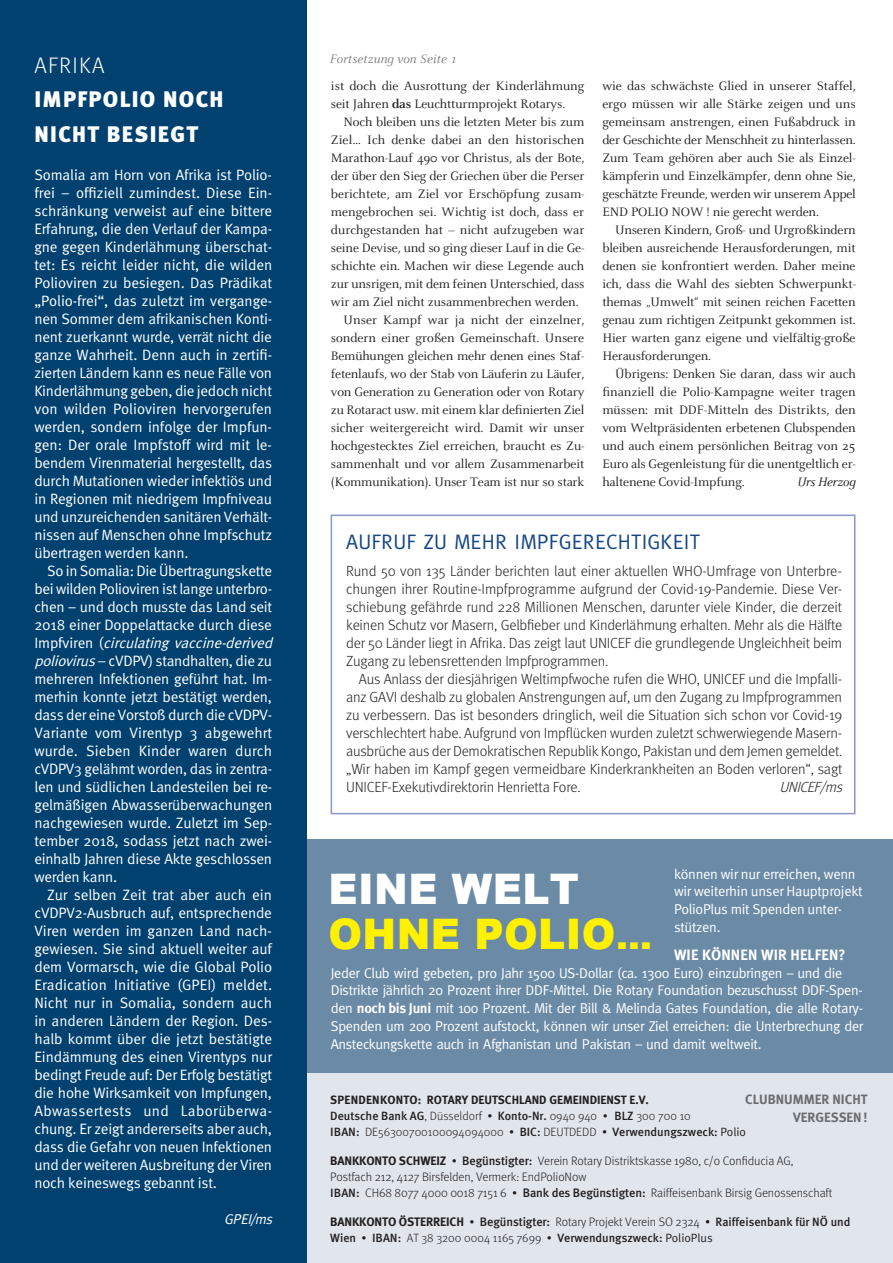
<style>
.page{position:relative;width:893px;height:1263px;background:#fff}
.page>*{position:absolute;margin:0;border:0;box-sizing:border-box;transform-origin:0 0}
.t1{font:900 42.15px/45px "Arial";letter-spacing:.01em;color:#fff101;scale:.96 1}
.t2{font:900 22.5px/34.5px "Meta";letter-spacing:.06em;color:#fff}
.t3{font:300 22.5px "Meta";letter-spacing:.06em;color:#fff}
.t4{font:21px "Meta";letter-spacing:.01em;color:#164686}
.t5{font:15px/18px "Meta Normal";letter-spacing:-.015em;color:#fff;text-align:justify}
.t6{font:700 15px "Meta";letter-spacing:.01em;color:#fff}
.t7{font:300 14.7px/18px "Meta";letter-spacing:-.015em;color:#231f20;text-align:justify}
.t8{font:italic 300 14.7px "Meta";color:#231f20}
.t9{font:14.25px/17.7px "Meta";letter-spacing:-.025em;color:#fff}
.t10{font:14.25px/17.7px "Meta Normal";letter-spacing:-.02em;color:#fff}
.t11{font:italic 14.25px "Meta";color:#fff}
.t12{font:13.5px/18px "Celeste";letter-spacing:-.01em;color:#231f20;text-align:justify}
.t13{font:700 13.5px/18px "Meta";color:#6c6d70;text-align:right}
.t14{font:italic 13.5px "Celeste";color:#808285}
.t15{font:italic 13.5px "Celeste";letter-spacing:-.02em;color:#231f20}
.t16{font:300 12.3px/15.8px "Meta";letter-spacing:-.01em;color:#231f20}
.t17{font:300 12px/16px "Meta";color:#231f20}
.s1{font-style:italic}
.s2{font-weight:700}
.s3{color:#fff}
.s4{font-size:32.7px}
.s5{font-weight:500}
.s6{font-family:"Meta Medium Caps";font-weight:400}
.s7{font-family:"Meta Normal";font-weight:400}
.s8{font-size:12px}
.s9{font-family:"Meta Medium Caps";font-weight:400;font-size:12px}
.s10{font-weight:500;font-size:12px}
</style>
<div class="page">
<div style="left:289px;top:840px;width:604px;height:234px;background:#6a8aa6"></div>
<div style="left:331px;top:514px;width:524px;height:300px;border:2px solid #8a97c9"></div>
<div style="left:304px;top:1074px;width:589px;height:189px;background:#e0e6ec"></div>
<div style="left:0;top:0;width:307px;height:1263px;background:#004170"></div>
<h2 class="t3" style="left:34px;top:52px;width:71px">AFRIKA</h2>
<h2 class="t2" style="left:34px;top:82px;width:191px">IMPFPOLIO NOCH<br>NICHT BESIEGT</h2>
<p class="t5" style="left:34px;top:166px;width:239px">Somalia am Horn von Afrika ist Polio&shy;frei – offiziell zumindest. Diese Ein&shy;schränkung verweist auf eine bittere Erfahrung, die den Verlauf der Kampa&shy;gne gegen Kinderlähmung überschat&shy;tet: Es reicht leider nicht, die wilden Polioviren zu besiegen. Das Prädikat „Polio-frei“, das zuletzt im vergange&shy;nen Sommer dem afrikanischen Konti&shy;nent zuerkannt wurde, verrät nicht die ganze Wahrheit. Denn auch in zertifi&shy;zierten Ländern kann es neue Fälle von Kinderlähmung geben, die jedoch nicht von wilden Polioviren hervorgerufen werden, sondern infolge der Impfun&shy;gen: Der orale Impfstoff wird mit le&shy;bendem Virenmaterial hergestellt, das durch Mutationen wieder infektiös und in Regionen mit niedrigem Impfniveau und unzureichenden sanitären Verhält&shy;nissen auf Menschen ohne Impfschutz übertragen werden kann.</p>
<p class="t5" style="left:34px;top:562px;width:244px;text-align:left;text-indent:13px">So in Somalia: Die Übertragungskette bei wilden Polioviren ist lange unterbro&shy;chen – und doch musste das Land seit 2018 einer Doppelattacke durch diese I m p fv i r e n ( <span class="s1">circulating vaccine-derived poliovirus</span>– cVDPV) standhalten, die zu mehreren Infektionen geführt hat. Im&shy;merhin konnte jetzt bestätigt werden, dass der eine Vorstoß durch die cVDPV-Variante vom Virentyp 3 abgewehrt wurde. Sieben Kinder waren durch cVDPV3 gelähmt worden, das in zentra&shy;len und südlichen Landesteilen bei re&shy;gelmäßigen Abwasserüberwachungen nachgewiesen wurde. Zuletzt im Sep&shy;tember 2018, sodass jetzt nach zwei&shy;einhalb Jahren diese Akte geschlossen werden kann.</p>
<p class="t5" style="left:34px;top:886px;width:239px;text-indent:13px">Zur selben Zeit trat aber auch ein cVDPV2-Ausbruch auf, entsprechende Viren werden im ganzen Land nach&shy;gewiesen. Sie sind aktuell weiter auf dem Vormarsch, wie die Global Polio Eradication Initiative (GPEI) meldet.<br>Nicht nur in Somalia, sondern auch in anderen Ländern der Region. Des&shy;halb kommt über die jetzt bestätigte Eindämmung des einen Virentyps nur bedingt Freude auf: Der Erfolg bestätigt die hohe Wirksamkeit von Impfungen, Abwassertests und Laborüberwa&shy;chung. Er zeigt andererseits aber auch, dass die Gefahr von neuen Infektionen und der weiteren Ausbreitung der Viren noch keineswegs gebannt ist.</p>
<p class="t11" style="left:224px;top:1211px;width:53px">GPEI/ms</p>
<p class="t14" style="left:330px;top:52px;width:129px">Fortsetzung von Seite 1</p>
<p class="t12" style="left:331px;top:77px;width:255px">ist doch die Ausrottung der Kinderlähmung seit Jahren <span class="s2">das</span> Leuchtturmprojekt Rotarys.</p>
<p class="t12" style="left:344px;top:113px;width:242px">Noch bleiben uns die letzten Meter bis zum</p>
<p class="t12" style="left:331px;top:131px;width:255px">Ziel… Ich denke dabei an den historischen</p>
<p class="t12" style="left:331px;top:149px;width:255px">Marathon-Lauf 490 vor Christus, als der Bote,</p>
<p class="t12" style="left:331px;top:167px;width:255px">der über den Sieg der Griechen über die Perser</p>
<p class="t12" style="left:331px;top:185px;width:255px">berichtete, am Ziel vor Erschöpfung zusam-</p>
<p class="t12" style="left:331px;top:203px;width:255px">mengebrochen sei. Wichtig ist doch, dass er</p>
<p class="t12" style="left:331px;top:221px;width:255px">durchgestanden hat – nicht aufzugeben war</p>
<p class="t12" style="left:331px;top:239px;width:255px">seine Devise, und so ging dieser Lauf in die Ge-</p>
<p class="t12" style="left:331px;top:257px;width:255px">schichte ein. Machen wir diese Legende auch</p>
<p class="t12" style="left:331px;top:275px;width:255px">zur unsrigen, mit dem feinen Unterschied, dass</p>
<p class="t12" style="left:331px;top:293px;width:249px">wir am Ziel nicht zusammenbrechen werden.</p>
<p class="t12" style="left:344px;top:311px;width:242px">Unser Kampf war ja nicht der einzelner,</p>
<p class="t12" style="left:331px;top:329px;width:255px">sondern einer großen Gemeinschaft. Unsere</p>
<p class="t12" style="left:331px;top:347px;width:255px">Bemühungen gleichen mehr denen eines Staf-</p>
<p class="t12" style="left:331px;top:365px;width:255px">fetenlaufs, wo der Stab von Läuferin zu Läufer,</p>
<p class="t12" style="left:331px;top:383px;width:255px">von Generation zu Generation oder von Rotary</p>
<p class="t12" style="left:331px;top:401px;width:255px">zu Rotaract usw. mit einem klar definierten Ziel</p>
<p class="t12" style="left:331px;top:419px;width:255px">sicher weitergereicht wird. Damit wir unser</p>
<p class="t12" style="left:331px;top:437px;width:255px">hochgestecktes Ziel erreichen, braucht es Zu-</p>
<p class="t12" style="left:331px;top:455px;width:255px">sammenhalt und vor allem Zusammenarbeit</p>
<p class="t12" style="left:331px;top:473px;width:255px">(Kommunikation). Unser Team ist nur so stark</p>
<p class="t12" style="left:602px;top:77px;width:255px">wie das schwächste Glied in unserer Staffel, ergo müssen wir alle Stärke zeigen und uns gemeinsam anstrengen, einen Fußabdruck in der Geschichte der Menschheit zu hinterlassen.<br>Zum Team gehören aber auch Sie als Einzel&shy;kämpferin und Einzelkämpfer, denn ohne Sie, geschätzte Freunde, werden wir unserem Appel END POLIO NOW ! nie gerecht werden.</p>
<p class="t12" style="left:602px;top:221px;width:255px;text-indent:13px">Unseren Kindern, Groß- und Urgroßkindern bleiben ausreichende Herausforderungen, mit denen sie konfrontiert werden. Daher meine ich, dass die Wahl des siebten Schwerpunkt&shy;themas „Umwelt“ mit seinen reichen Facetten genau zum richtigen Zeitpunkt gekommen ist.<br>Hier warten ganz eigene und vielfältig-große Herausforderungen.</p>
<p class="t12" style="left:602px;top:365px;width:255px;text-indent:13px">Übrigens: Denken Sie daran, dass wir auch finanziell die Polio-Kampagne weiter tragen müssen: mit DDF-Mitteln des Distrikts, den vom Weltpräsidenten erbetenen Clubspenden und auch einem persönlichen Beitrag von 25<br>Euro als Gegenleistung für die unentgeltlich er&shy;haltenene Covid-Impfung.</p>
<p class="t15" style="left:797px;top:475px;width:60px">Urs Herzog</p>
<h3 class="t4" style="left:346px;top:530px;width:356px">AUFRUF ZU MEHR IMPFGERECHTIGKEIT</h3>
<p class="t7" style="left:346px;top:562px;width:498px">Rund 50 von 135 Länder berichten laut einer aktuellen WHO-Umfrage von Unterbre&shy;chungen ihrer Routine-Impfprogramme aufgrund der Covid-19-Pandemie. Diese Ver&shy;schiebung gefährde rund 228 Millionen Menschen, darunter viele Kinder, die derzeit keinen Schutz vor Masern, Gelbfieber und Kinderlähmung erhalten. Mehr als die Hälfte der 50 Länder liegt in Afrika. Das zeigt laut UNICEF die grundlegende Ungleichheit beim Zugang zu lebensrettenden Impfprogrammen.</p>
<p class="t7" style="left:346px;top:670px;width:498px;text-indent:13px">Aus Anlass der diesjährigen Weltimpfwoche rufen die WHO, UNICEF und die Impfalli&shy;anz GAVI deshalb zu globalen Anstrengungen auf, um den Zugang zu Impfprogrammen zu verbessern. Das ist besonders dringlich, weil die Situation sich schon vor Covid-19 verschlechtert habe. Aufgrund von Impflücken wurden zuletzt schwerwiegende Masern&shy;ausbrüche aus der Demokratischen Republik Kongo, Pakistan und dem Jemen gemeldet. „Wir haben im Kampf gegen vermeidbare Kinderkrankheiten an Boden verloren“, sagt UNICEF-Exekutivdirektorin Henrietta Fore.</p>
<p class="t8" style="left:779px;top:779px;width:68px">UNICEF/ms</p>
<p class="t10" style="left:674px;top:865px;width:190px">können wir nur erreichen, wenn wir weiterhin unser Hauptprojekt<br>PolioPlus mit Spenden unter&shy;stützen.</p>
<p class="t6" style="left:674px;top:946px;width:173px">WIE KÖNNEN WIR HELFEN?</p>
<p class="t9" style="left:331px;top:964px;width:534px">Jeder Club wird gebeten, pro Jahr 1500 US-Dollar (ca. 1300 Euro) einzubringen – und die Distrikte jährlich 20 Prozent ihrer DDF-Mittel. Die Rotary Foundation bezuschusst DDF-Spen&shy;den <span class="s2">noch bis Juni</span> mit 100 Prozent. Mit der Bill &amp; Melinda Gates Foundation, die alle Rotary-Spenden um 200 Prozent aufstockt, können wir unser Ziel erreichen: die Unterbrechung der Ansteckungskette auch in Afghanistan und Pakistan – und damit weltweit.</p>
<h1 class="t1" style="left:328px;top:865px;width:338px"><span class="s3">EINE WELT<br></span>OHNE POLIO<span class="s4">…</span></h1>
<p class="t13" style="left:745px;top:1090px;width:124px">CLUBNUMMER NICHT<br>VERGESSEN !</p>
<p class="t17" style="left:330px;top:1091px;width:417px"><span class="s2">SPENDENKONTO: ROTARY DEUTSCHLAND GEMEINDIENST E.V.<br></span><span class="s5">Deutsche Bank AG</span>, Düsseldorf • <span class="s5">Konto-Nr.</span> 0940 940 • <span class="s5">BLZ</span> 300 700 10<br><span class="s6">IBAN:</span> DE56300700100094094000 • <span class="s5">BIC:</span> DEUTDEDD • <span class="s5">Verwendungszweck:</span> <span class="s7">Polio</span></p>
<p class="t16" style="left:330px;top:1153px;width:504px"><span class="s2">BANKKONTO SCHWEIZ</span> <span class="s8">•</span> <span class="s5">Begünstigter:</span> Verein Rotary Distriktskasse 1980, c/o Confiducia AG,<br>Postfach 212, 4127 Birsfelden, Vermerk: EndPolioNow<br><span class="s9">IBAN:</span> CH68 8077 4000 0018 7151 6 <span class="s8">•</span> <span class="s5">Bank des Begünstigten:</span> Raiffeisenbank Birsig Genossenschaft</p>
<p class="t16" style="left:330px;top:1214px;width:522px"><span class="s2">BANKKONTO ÖSTERREICH</span> <span class="s8">•</span> <span class="s5">Begünstigter:</span> Rotary Projekt Verein SO 2324 • <span class="s10">Raiffeisenbank für NÖ und</span></p>
<p class="t17" style="left:330px;top:1229px;width:384px"><span class="s5">Wien</span> • <span class="s6">IBAN:</span> AT 38 3200 0004 1165 7699 • <span class="s5">Verwendungszweck:</span> <span class="s7">PolioPlus</span></p>
</div>
